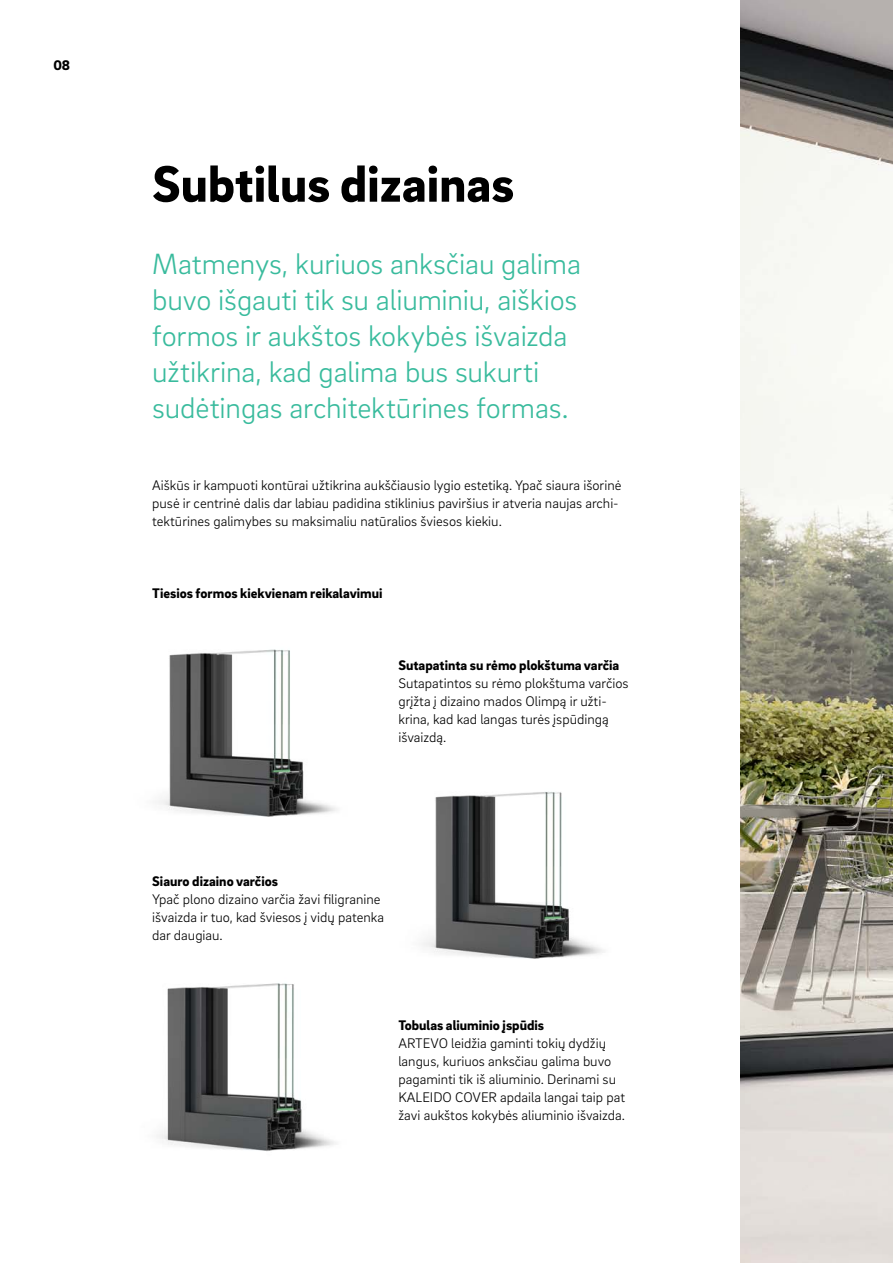
<style>
.page{position:relative;width:893px;height:1263px;background:#fff}
.page>*{position:absolute;margin:0;border:0;box-sizing:border-box;transform-origin:0 0}
._01__Headline_-_35pt_-_left_-_black{font:900 52.5px "Brix Sans";color:#000}
._11__Highlighter_-_20pt_-_green_-_left{font:300 30px/36px "Brix Sans";letter-spacing:-.005em;color:#39bb9d}
._16__Body_text_-_9_5pt{font:300 14.25px/18px "Brix Sans";color:#000}
._14__Body_subline_-_9_5pt{font:900 14.25px "Brix Sans";color:#000}
</style>
<div class="page">
<img style="left:158px;top:649px;width:179px;height:168px">
<img style="left:422px;top:792px;width:182px;height:167px">
<img style="left:157px;top:983px;width:179px;height:168px">
<img style="left:741px;top:0;width:152px;height:1263px">
<p class="_14__Body_subline_-_9_5pt" style="left:53px;top:56px;width:18px">08</p>
<p class="_01__Headline_-_35pt_-_left_-_black" style="left:152px;top:149px;width:364px">Subtilus dizainas</p>
<p class="_11__Highlighter_-_20pt_-_green_-_left" style="left:152px;top:244px;width:430px">Matmenys, kuriuos anksčiau galima buvo išgauti tik su aliuminiu, aiškios formos ir aukštos kokybės išvaizda užtikrina, kad galima bus sukurti sudėtingas architektūrines formas.</p>
<p class="_16__Body_text_-_9_5pt" style="left:152px;top:475px;width:471px">Aiškūs ir kampuoti kontūrai užtikrina aukščiausio lygio estetiką. Ypač siaura išorinė pusė ir centrinė dalis dar labiau padidina stiklinius paviršius ir atveria naujas archi&shy;tektūrines galimybes su maksimaliu natūralios šviesos kiekiu.</p>
<p class="_14__Body_subline_-_9_5pt" style="left:152px;top:583px;width:232px">Tiesios formos kiekvienam reikalavimui</p>
<p class="_14__Body_subline_-_9_5pt" style="left:398px;top:655px;width:222px">Sutapatinta su rėmo plokštuma varčia</p>
<p class="_16__Body_text_-_9_5pt" style="left:398px;top:673px;width:232px">Sutapatintos su rėmo plokštuma varčios grįžta į dizaino mados Olimpą ir užti&shy;krina, kad kad langas turės įspūdingą išvaizdą.</p>
<p class="_14__Body_subline_-_9_5pt" style="left:152px;top:871px;width:127px">Siauro dizaino varčios</p>
<p class="_16__Body_text_-_9_5pt" style="left:152px;top:889px;width:233px">Ypač plono dizaino varčia žavi filigranine išvaizda ir tuo, kad šviesos į vidų patenka dar daugiau.</p>
<p class="_14__Body_subline_-_9_5pt" style="left:398px;top:1015px;width:147px">Tobulas aliuminio įspūdis</p>
<p class="_16__Body_text_-_9_5pt" style="left:398px;top:1033px;width:228px">ARTEVO leidžia gaminti tokių dydžių langus, kuriuos anksčiau galima buvo pagaminti tik iš aliuminio. Derinami su KALEIDO COVER apdaila langai taip pat žavi aukštos kokybės aliuminio išvaizda.</p>
</div>
